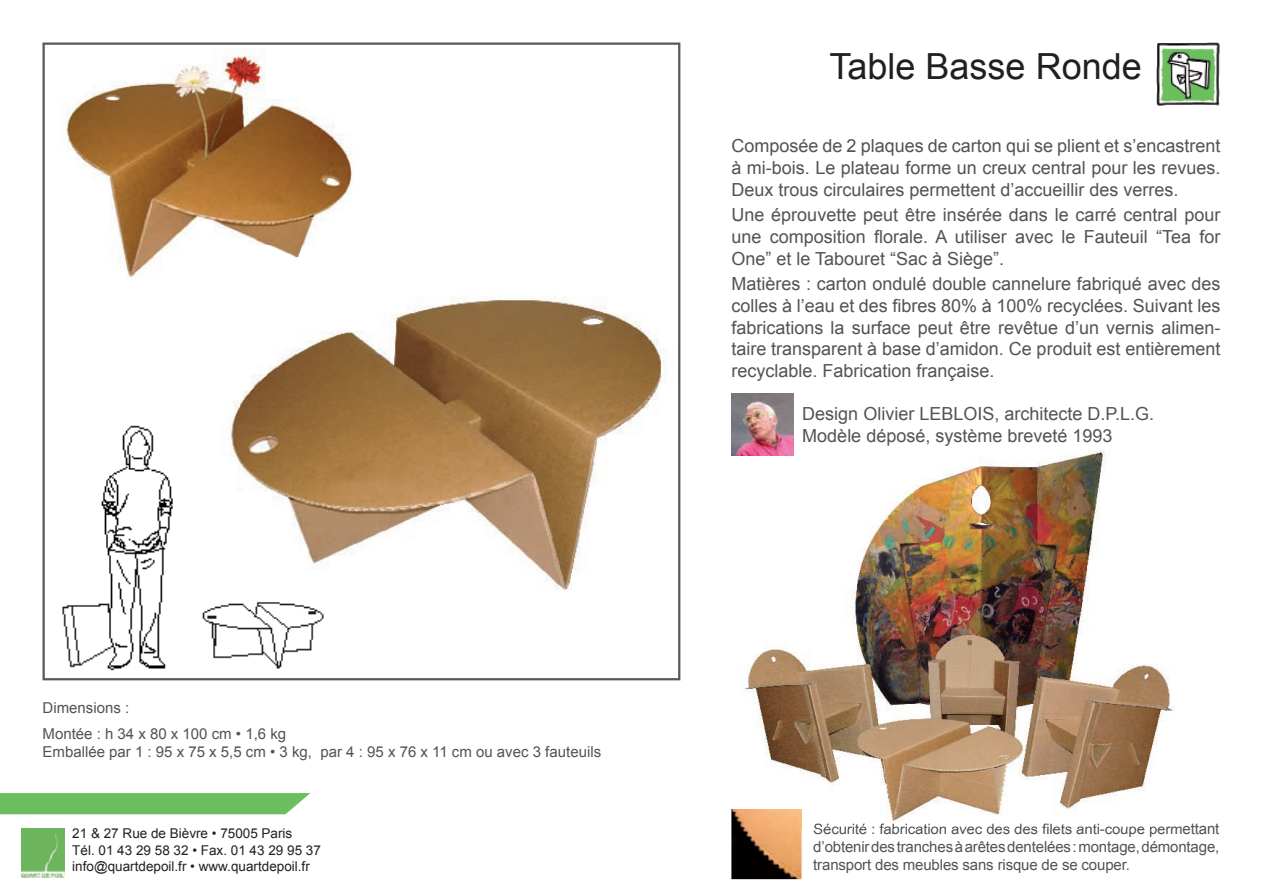
<style>
.page{position:relative;width:1263px;height:893px;background:#fff}
.page>*{position:absolute;margin:0;border:0;box-sizing:border-box;transform-origin:0 0}
.t1{font:36px "Arial";color:#231f20}
.t2{font:18px/21.6px "Arial";color:#535355;text-align:justify}
.t3{font:15px/18px "Arial";color:#535355;text-align:justify}
.t4{font:13.5px/16.2px "Arial";color:#231f20}
</style>
<div class="page">
<svg style="left:43px;top:43px;width:637px;height:637px"></svg>
<img style="left:1157px;top:43px;width:63px;height:63px">
<svg style="left:0;top:793px;width:310px;height:21px;background:#72c164"></svg>
<img style="left:731px;top:809px;width:70px;height:70px">
<img style="left:61px;top:423px;width:263px;height:249px">
<img style="left:745px;top:450px;width:428px;height:379px">
<img style="left:814px;top:823px;width:366px;height:6px">
<img style="left:738px;top:809px;width:63px;height:20px">
<img style="left:214px;top:245px;width:460px;height:352px">
<img style="left:214px;top:423px;width:110px;height:174px">
<img style="left:731px;top:393px;width:63px;height:63px">
<img style="left:60px;top:48px;width:303px;height:233px">
<img style="left:214px;top:245px;width:149px;height:36px">
<img style="left:21px;top:828px;width:43px;height:50px">
<p class="t3" style="left:43px;top:694px;width:245px;line-height:26.5px">Dimensions :<br>Montée : h 34 x 80 x 100 cm • 1,6 kg</p>
<p class="t3" style="left:43px;top:743px;width:560px">Emballée par 1 : 95 x 75 x 5,5 cm • 3 kg, par 4 : 95 x 76 x 11 cm ou avec 3 fauteuils</p>
<p class="t4" style="left:72px;top:826px;width:250px">21 &amp; 27 Rue de Bièvre • 75005 Paris<br>Tél. 01 43 29 58 32 • Fax. 01 43 29 95 37 info@quartdepoil.fr • www.quartdepoil.fr</p>
<h1 class="t1" style="left:829px;top:43px;width:314px">Table Basse Ronde</h1>
<p class="t2" style="left:731px;top:135px;width:490px">Composée de 2 plaques de carton qui se plient et s’encastrent à mi-bois. Le plateau forme un creux central pour les revues.<br>Deux trous circulaires permettent d’accueillir des verres.</p>
<p class="t2" style="left:731px;top:204px;width:490px">Une éprouvette peut être insérée dans le carré central pour une composition florale. A utiliser avec le Fauteuil “Tea for One” et le Tabouret “Sac à Siège”.</p>
<p class="t2" style="left:731px;top:274px;width:490px">Matières : carton ondulé double cannelure fabriqué avec des colles à l’eau et des fibres 80% à 100% recyclées. Suivant les fabrications la surface peut être revêtue d’un vernis alimen&shy;taire transparent à base d’amidon. Ce produit est entièrement recyclable. Fabrication française.</p>
<p class="t2" style="left:802px;top:403px;width:353px">Design Olivier LEBLOIS, architecte D.P.L.G.<br>Modèle déposé, système breveté 1993</p>
<p class="t3" style="left:813px;top:820px;width:408px">Sécurité : fabrication avec des des filets anti-coupe permettant d’obtenir des tranches à arêtes dentelées : montage, démontage, transport des meubles sans risque de se couper.</p>
</div>
